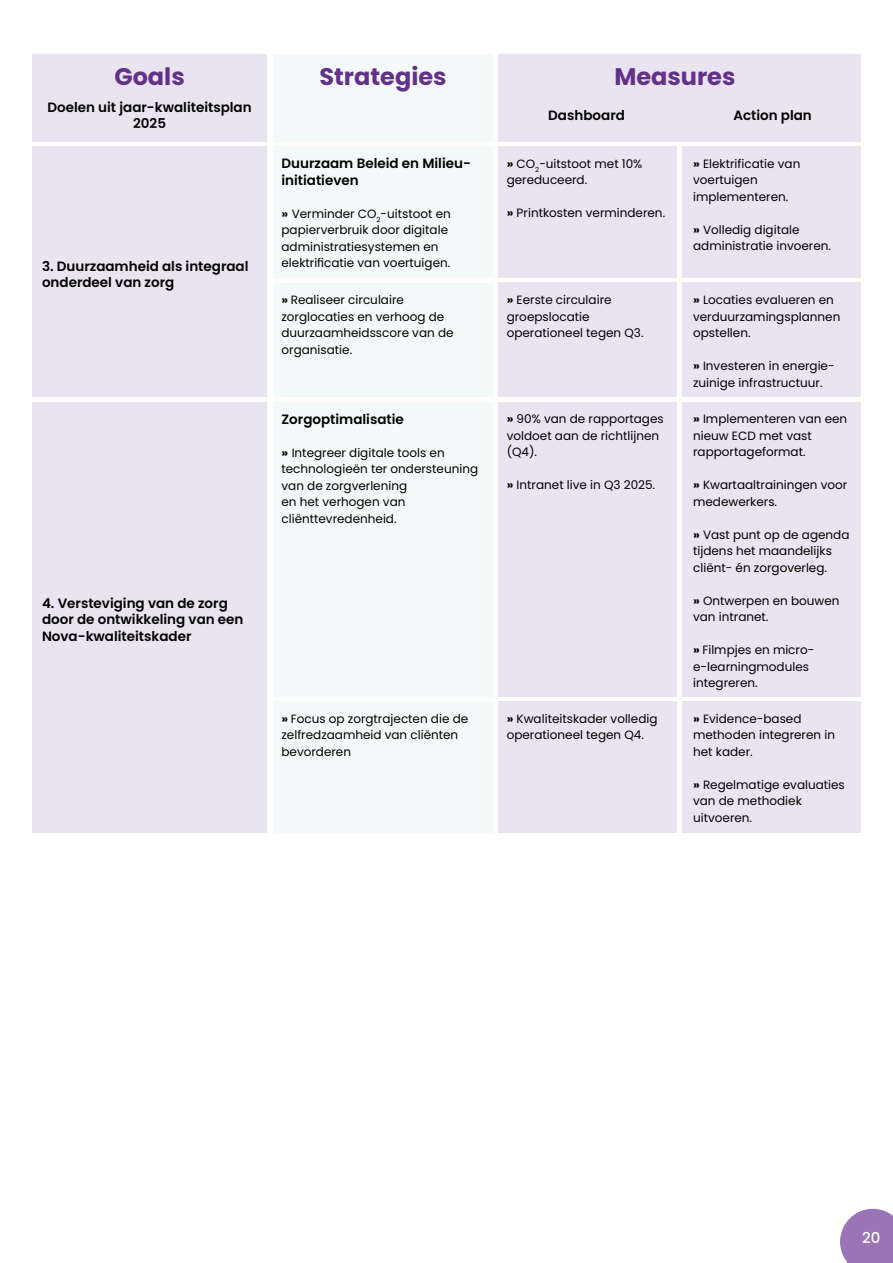
<style>
.page{position:relative;width:893px;height:1263px;background:#fff}
.page>*{position:absolute;margin:0;border:0;box-sizing:border-box;transform-origin:0 0}
.t1{font:700 24px "Poppins";color:#62328a}
.t2{font:500 15px "Poppins";color:#fff}
.t3{font:600 13.5px/16.5px "Poppins";color:#000}
.t4{font:12px/16.5px "Poppins";color:#000}
.s1{font-weight:700}
</style>
<div class="page">
<svg style="left:840px;top:1209px;width:53px;height:54px;background:#a583be"></svg>
<div style="left:32px;top:402px;width:235px;height:430px;background:#eae4f0"></div>
<div style="left:32px;top:54px;width:235px;height:88px;background:#eae4f0"></div>
<div style="left:273px;top:54px;width:220px;height:88px;background:#f4fafa"></div>
<div style="left:273px;top:402px;width:220px;height:294px;background:#f4fafa"></div>
<div style="left:273px;top:701px;width:220px;height:131px;background:#f4fafa"></div>
<div style="left:682px;top:701px;width:179px;height:131px;background:#eae4f0"></div>
<div style="left:682px;top:402px;width:179px;height:294px;background:#eae4f0"></div>
<div style="left:498px;top:54px;width:363px;height:88px;background:#eae4f0"></div>
<div style="left:498px;top:701px;width:179px;height:131px;background:#eae4f0"></div>
<div style="left:498px;top:402px;width:179px;height:294px;background:#eae4f0"></div>
<div style="left:273px;top:284px;width:220px;height:113px;background:#f4fafa"></div>
<div style="left:682px;top:283px;width:179px;height:114px;background:#eae4f0"></div>
<div style="left:498px;top:283px;width:179px;height:114px;background:#eae4f0"></div>
<div style="left:32px;top:146px;width:235px;height:251px;background:#eae4f0"></div>
<div style="left:273px;top:146px;width:220px;height:132px;background:#f4fafa"></div>
<div style="left:682px;top:146px;width:179px;height:132px;background:#eae4f0"></div>
<div style="left:498px;top:146px;width:179px;height:132px;background:#eae4f0"></div>
<h1 class="t1" style="left:114px;top:62px;width:72px">Goals</h1>
<h1 class="t1" style="left:319px;top:62px;width:129px">Strategies</h1>
<h1 class="t1" style="left:614px;top:62px;width:123px">Measures</h1>
<p class="t3" style="left:47px;top:99px;width:206px;text-align:center">Doelen uit jaar-kwaliteitsplan<br>2025</p>
<p class="t3" style="left:548px;top:107px;width:78px">Dashboard</p>
<p class="t3" style="left:733px;top:107px;width:80px">Action plan</p>
<p class="t3" style="left:42px;top:258px;width:208px">3. Duurzaamheid als integraal onderdeel van zorg</p>
<p class="t3" style="left:42px;top:595px;width:203px">4. Versteviging van de zorg door de ontwikkeling van een<br>Nova-kwaliteitskader</p>
<p class="t3" style="left:281px;top:155px;width:191px">Duurzaam Beleid en Milieu&shy;initiatieven</p>
<p class="t4" style="left:281px;top:205px;width:171px"><span class="s1">»</span> Verminder CO<sub>2</sub>-uitstoot en papierverbruik door digitale administratiesystemen en elektrificatie van voertuigen.</p>
<p class="t4" style="left:281px;top:292px;width:174px"><span class="s1">»</span> Realiseer circulaire zorglocaties en verhoog de duurzaamheidsscore van de organisatie.</p>
<p class="t3" style="left:281px;top:411px;width:124px">Zorgoptimalisatie</p>
<p class="t4" style="left:281px;top:444px;width:198px"><span class="s1">»</span> Integreer digitale tools en technologieën ter ondersteuning van de zorgverlening<br>en het verhogen van cliënttevredenheid.</p>
<p class="t4" style="left:281px;top:710px;width:188px"><span class="s1">»</span> Focus op zorgtrajecten die de zelfredzaamheid van cliënten bevorderen</p>
<p class="t4" style="left:507px;top:155px;width:137px"><span class="s1">»</span> CO<sub>2</sub>-uitstoot met 10% gereduceerd.</p>
<p class="t4" style="left:507px;top:205px;width:160px"><span class="s1">»</span> Printkosten verminderen.</p>
<p class="t4" style="left:693px;top:155px;width:109px"><span class="s1">»</span> Elektrificatie van voertuigen implementeren.</p>
<p class="t4" style="left:693px;top:221px;width:139px"><span class="s1">»</span> Volledig digitale administratie invoeren.</p>
<p class="t4" style="left:507px;top:292px;width:138px"><span class="s1">»</span> Eerste circulaire groepslocatie operationeel tegen Q3.</p>
<p class="t4" style="left:693px;top:292px;width:149px"><span class="s1">»</span> Locaties evalueren en verduurzamingsplannen opstellen.</p>
<p class="t4" style="left:693px;top:358px;width:143px"><span class="s1">»</span> Investeren in energie&shy;zuinige infrastructuur.</p>
<p class="t4" style="left:507px;top:411px;width:159px"><span class="s1">»</span> 90% van de rapportages voldoet aan de richtlijnen (Q4).</p>
<p class="t4" style="left:507px;top:477px;width:150px"><span class="s1">»</span> Intranet live in Q3 2025.</p>
<p class="t4" style="left:507px;top:710px;width:152px"><span class="s1">»</span> Kwaliteitskader volledig operationeel tegen Q4.</p>
<p class="t4" style="left:693px;top:411px;width:156px"><span class="s1">»</span> Implementeren van een nieuw ECD met vast rapportageformat.</p>
<p class="t4" style="left:693px;top:477px;width:156px"><span class="s1">»</span> Kwartaaltrainingen voor medewerkers.</p>
<p class="t4" style="left:693px;top:526px;width:158px"><span class="s1">»</span> Vast punt op de agenda tijdens het maandelijks cliënt- én zorgoverleg.</p>
<p class="t4" style="left:693px;top:592px;width:148px"><span class="s1">»</span> Ontwerpen en bouwen van intranet.</p>
<p class="t4" style="left:693px;top:642px;width:123px"><span class="s1">»</span> Filmpjes en micro&shy;e-learningmodules integreren.</p>
<p class="t4" style="left:693px;top:710px;width:143px"><span class="s1">»</span> Evidence-based methoden integreren in het kader.</p>
<p class="t4" style="left:693px;top:776px;width:153px"><span class="s1">»</span> Regelmatige evaluaties van de methodiek uitvoeren.</p>
<p class="t2" style="left:862px;top:1228px;width:20px">20</p>
</div>
